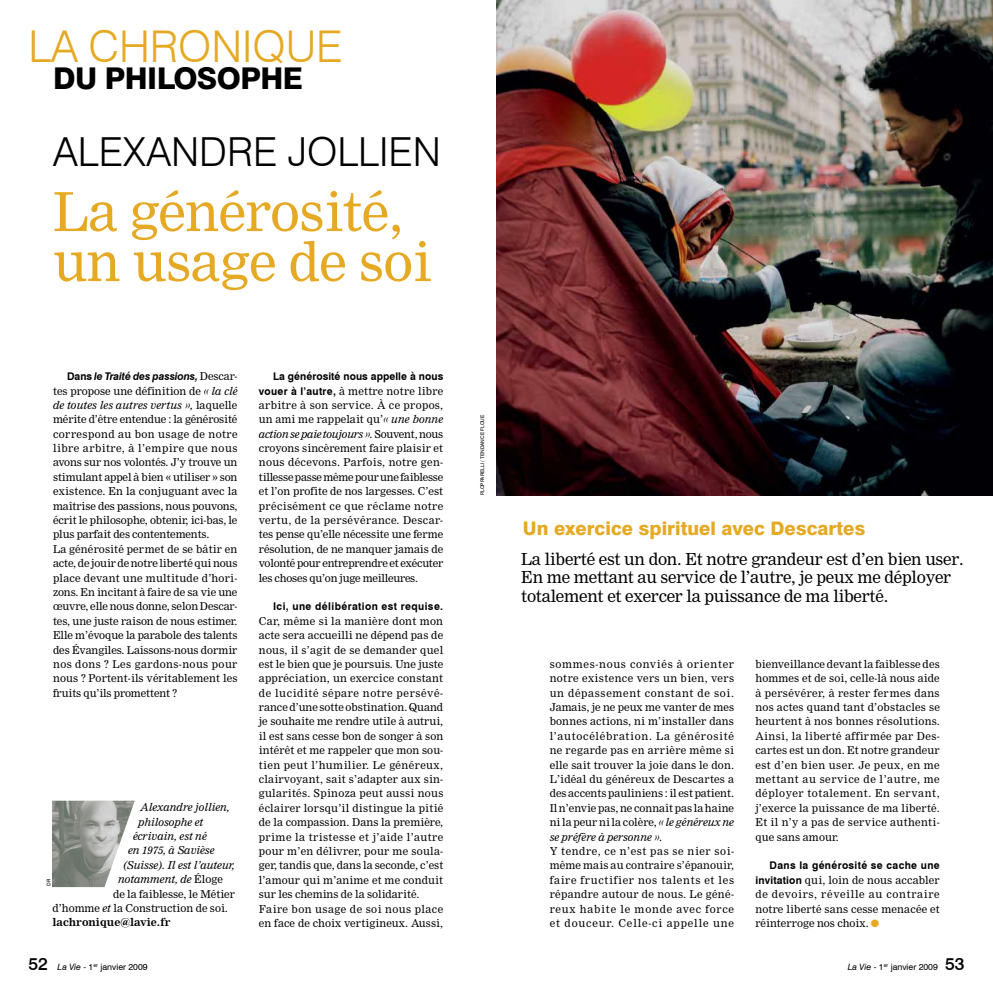
<style>
.page{position:relative;width:993px;height:993px;background:#fff}
.page>*{position:absolute;margin:0;border:0;box-sizing:border-box;transform-origin:0 0}
.t1{font:52.5px/50px "Nimrod";letter-spacing:-.01em;color:#e5a923}
.t2{font:300 43.75px "Swiss 721 BT";color:#e5a923}
.t3{font:300 40px "Swiss 721 BT";color:#000}
.t4{font:800 30px "Swiss 721 BT";letter-spacing:-.02em;color:#000}
.t5{font:800 18.75px "Swiss 721 BT";color:#e5a923}
.t6{font:16.25px/18.8px "Nimrod";letter-spacing:-.015em;color:#000}
.t7{font:10.62px/14.4px "Nimrod";letter-spacing:.005em;color:#000;text-align:justify}
.t8{font:italic 10.62px "Nimrod";color:#000}
.t9{font:700 10.62px "Swiss 721 BT";letter-spacing:.035em;color:#000}
.t10{font:italic 700 10.62px "Swiss 721 BT";letter-spacing:-.01em;color:#000}
.t11{font:700 10.62px "Swiss 721 BT";letter-spacing:.005em;color:#000}
.t12{font:700 10.62px "Nimrod";color:#000}
.t13{font:8.75px "Swiss 721 BT";color:#000}
.t14{font:5px "Swiss 721 BT";color:#000}
.s1{font-style:normal}
.s2{font-family:"Nimrod";font-weight:400;font-style:normal}
.s3{font-style:italic}
.s4{font-family:"Swiss 721 BT";font-weight:700}
.s5{color:#e5a923}
.s6{font-weight:500;font-size:17.5px}
</style>
<div class="page">
<img style="left:496px;top:0;width:496px;height:495px">
<img style="left:52px;top:800px;width:83px;height:86px">
<h2 class="t2" style="left:28px;top:19px;width:316px">LA CHRONIQUE</h2>
<h3 class="t4" style="left:53px;top:60px;width:251px">DU PHILOSOPHE</h3>
<h3 class="t3" style="left:53px;top:127px;width:389px">ALEXANDRE JOLLIEN</h3>
<h1 class="t1" style="left:53px;top:187px;width:380px">La générosité, un usage de soi</h1>
<p class="t10" style="left:67px;top:370px;width:172px"><span class="s1">Dans</span> le Traité des passions, <span class="s2">Descar-</span></p>
<p class="t7" style="left:53px;top:383px;width:186px;text-align:left">tes propose une définition de <span class="s3">« la clé de toutes les autres vertus »,</span> laquelle mérite d’être entendue : la générosité correspond au bon usage de notre libre arbitre, à l’empire que nous avons sur nos volontés. J’y trouve un stimulant appel à bien « utiliser » son existence. En la conjuguant avec la maîtrise des passions, nous pouvons, écrit le philosophe, obtenir, ici-bas, le plus parfait des contentements.<br>La générosité permet de se bâtir en acte, de jouir de notre liberté qui nous place devant une multitude d’hori&shy;zons. En incitant à faire de sa vie une œuvre, elle nous donne, selon Descar&shy;tes, une juste raison de nous estimer.<br>Elle m’évoque la parabole des talents des Évangiles. Laissons-nous dormir nos dons ? Les gardons-nous pour nous ? Portent-ils véritablement les fruits qu’ils promettent ?</p>
<p class="t8" style="left:140px;top:800px;width:91px">Alexandre jollien,</p>
<p class="t8" style="left:138px;top:815px;width:67px">philosophe et</p>
<p class="t8" style="left:133px;top:829px;width:75px">écrivain, est né</p>
<p class="t8" style="left:128px;top:843px;width:88px">en 1975, à Savièse</p>
<p class="t8" style="left:123px;top:858px;width:113px">(Suisse). Il est l’auteur,</p>
<p class="t8" style="left:118px;top:872px;width:106px">notamment, de <span class="s1">Éloge</span></p>
<p class="t7" style="left:113px;top:886px;width:123px">de la faiblesse, le Métier</p>
<p class="t7" style="left:52px;top:900px;width:177px">d’homme <span class="s3">et</span> la Construction de soi.</p>
<p class="t12" style="left:52px;top:915px;width:119px">lachronique@lavie.fr</p>
<p class="t14" style="left:46px;top:885px;width:8px;rotate:-90deg">DR</p>
<p class="t11" style="left:273px;top:370px;width:172px">La générosité nous appelle à nous</p>
<p class="t7" style="left:259px;top:383px;width:186px"><span class="s4">vouer à l’autre,</span> à mettre notre libre arbitre à son service. À ce propos, un ami me rappelait qu’<span class="s3">« une bonne action se paie toujours ».</span> Souvent, nous croyons sincèrement faire plaisir et nous décevons. Parfois, notre gen&shy;tillesse passe même pour une faiblesse et l’on profite de nos largesses. C’est précisément ce que réclame notre vertu, de la persévérance. Descar&shy;tes pense qu’elle nécessite une ferme résolution, de ne manquer jamais de volonté pour entreprendre et exécuter les choses qu’on juge meilleures.</p>
<p class="t9" style="left:273px;top:600px;width:171px">Ici, une délibération est requise.</p>
<p class="t7" style="left:259px;top:613px;width:186px;text-align:left">Car, même si la manière dont mon acte sera accueilli ne dépend pas de nous, il s’agit de se demander quel est le bien que je poursuis. Une juste appréciation, un exercice constant de lucidité sépare notre persévé&shy;rance d’une sotte obstination. Quand je souhaite me rendre utile à autrui, il est sans cesse bon de songer à son intérêt et me rappeler que mon sou&shy;tien peut l’humilier. Le généreux, clairvoyant, sait s’adapter aux sin&shy;gularités. Spinoza peut aussi nous éclairer lorsqu’il distingue la pitié de la compassion. Dans la première, prime la tristesse et j’aide l’autre pour m’en délivrer, pour me soula&shy;ger, tandis que, dans la seconde, c’est l’amour qui m’anime et me conduit sur les chemins de la solidarité.<br>Faire bon usage de soi nous place en face de choix vertigineux. Aussi,</p>
<p class="t14" style="left:479px;top:495px;width:82px;rotate:-90deg">P.LOPPARELLI / TENDANCE FLOUE</p>
<h3 class="t5" style="left:523px;top:517px;width:344px">Un exercice spirituel avec Descartes</h3>
<h3 class="t6" style="left:521px;top:549px;width:444px">La liberté est un don. Et notre grandeur est d’en bien user.<br>En me mettant au service de l’autre, je peux me déployer totalement et exercer la puissance de ma liberté.</h3>
<p class="t7" style="left:549px;top:656px;width:186px">sommes-nous conviés à orienter notre existence vers un bien, vers un dépassement constant de soi.<br>Jamais, je ne peux me vanter de mes bonnes actions, ni m’installer dans l’autocélébration. La générosité ne regarde pas en arrière même si elle sait trouver la joie dans le don.<br>L’idéal du généreux de Descartes a des accents pauliniens : il est patient.<br>Il n’envie pas, ne connaît pas la haine ni la peur ni la colère, <span class="s3">« le généreux ne se préfère à personne ».</span></p>
<p class="t7" style="left:549px;top:843px;width:186px">Y tendre, ce n’est pas se nier soi&shy;même mais au contraire s’épanouir, faire fructifier nos talents et les répandre autour de nous. Le géné&shy;reux habite le monde avec force et douceur. Celle-ci appelle une</p>
<p class="t7" style="left:755px;top:656px;width:186px">bienveillance devant la faiblesse des hommes et de soi, celle-là nous aide à persévérer, à rester fermes dans nos actes quand tant d’obstacles se heurtent à nos bonnes résolutions.<br>Ainsi, la liberté affirmée par Des&shy;cartes est un don. Et notre grandeur est d’en bien user. Je peux, en me mettant au service de l’autre, me déployer totalement. En servant, j’exerce la puissance de ma liberté.<br>Et il n’y a pas de service authenti&shy;que sans amour.</p>
<p class="t9" style="left:769px;top:858px;width:172px">Dans la générosité se cache une</p>
<p class="t7" style="left:755px;top:872px;width:186px"><span class="s4">invitation</span> qui, loin de nous accabler de devoirs, réveille au contraire notre liberté sans cesse menacée et réinterroge nos choix. <span class="s5">●</span></p>
<p class="t13" style="left:28px;top:961px;width:121px"><span class="s6">52</span> <span class="s3">La Vie</span> - 1<sup>er</sup> janvier 2009</p>
<p class="t13" style="left:847px;top:961px;width:118px"><span class="s3">La Vie</span> - 1<sup>er</sup> janvier 2009 <span class="s6">53</span></p>
</div>
